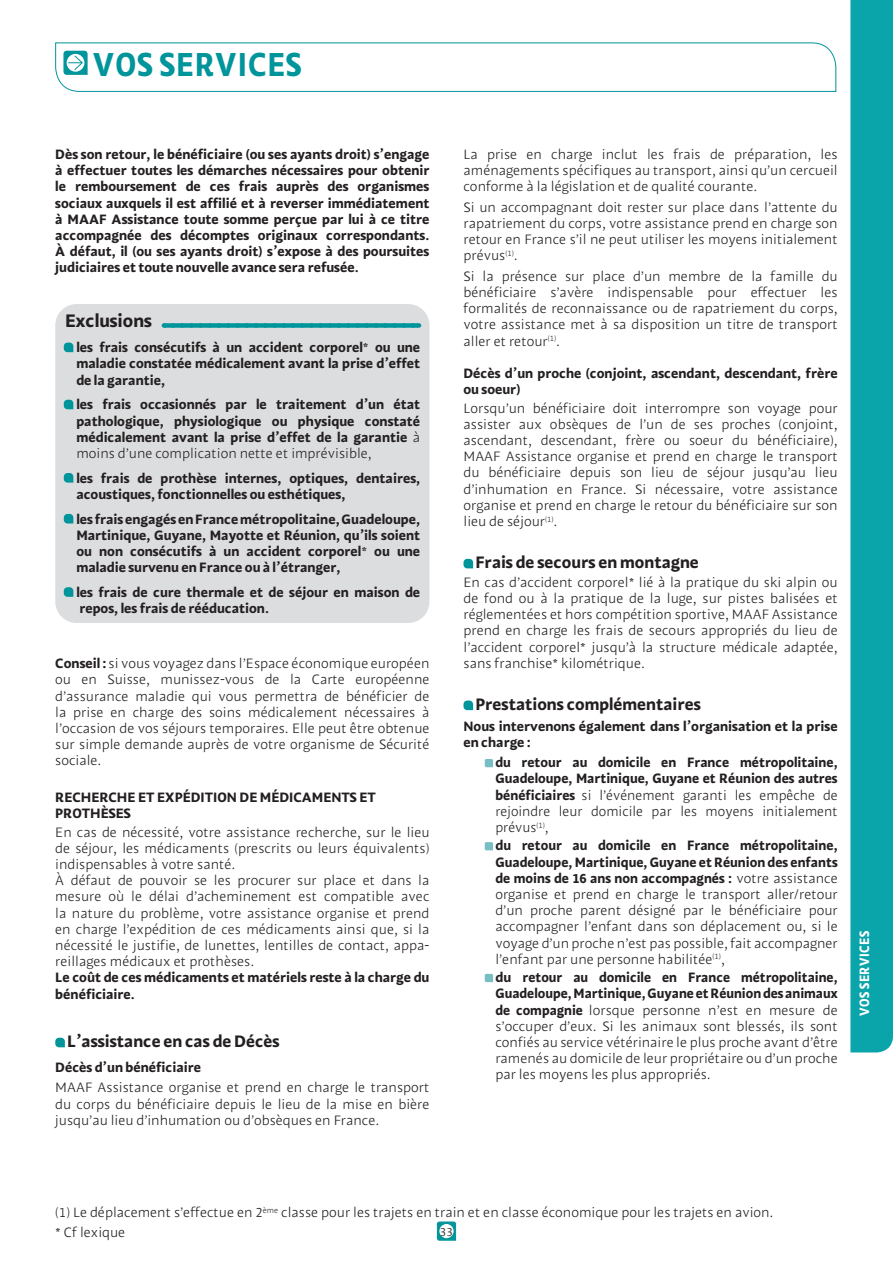
<style>
.page{position:relative;width:893px;height:1263px;background:#fff}
.page>*{position:absolute;margin:0;border:0;box-sizing:border-box;transform-origin:0 0}
.t1{font:33px "MAAF Bold";letter-spacing:.03em;color:#00959b;scale:.9 1}
.t2{font:18px "MAAF Bold";color:#231f20}
.t3{font:16.5px "MAAF Bold";color:#231f20}
.t4{font:13.5px/16.2px "MAAF Light";color:#231f20;text-align:justify}
.t5{font:13.5px/16.2px "MAAF Bold";color:#231f20}
.t6{font:13.5px "MAAF Bold";letter-spacing:.03em;color:#fff;scale:.9 1}
.t7{font:12px "MAAF Light";color:#231f20}
.s1{font-family:"MAAF Light"}
.s2{font-family:"MAAF Bold"}
</style>
<div class="page">
<svg style="left:436px;top:1221px;width:21px;height:20px"></svg>
<div style="left:440px;top:1224px;width:13px;height:14px;background:#fff;border-radius:50%"></div>
<div style="left:439px;top:1224px;width:15px;height:14px;border:1px solid #fff;border-radius:50%"></div>
<div style="left:850px;top:0;width:43px;height:1052px;background:#0aa4ab"></div>
<svg style="left:55px;top:42px;width:782px;height:50px"></svg>
<div style="left:55px;top:304px;width:374px;height:319px;background:#dcdddf;border-radius:21px"></div>
<div style="left:164px;top:323px;width:254px;height:5px;background:#00959b"></div>
<svg style="left:173px;top:323px;width:246px;height:5px"></svg>
<svg style="left:64px;top:343px;width:9px;height:9px"></svg>
<svg style="left:64px;top:400px;width:9px;height:9px"></svg>
<svg style="left:64px;top:473px;width:9px;height:10px"></svg>
<svg style="left:64px;top:514px;width:9px;height:9px"></svg>
<svg style="left:64px;top:587px;width:9px;height:10px"></svg>
<svg style="left:55px;top:1038px;width:10px;height:9px"></svg>
<svg style="left:463px;top:559px;width:10px;height:9px"></svg>
<svg style="left:463px;top:700px;width:10px;height:10px"></svg>
<svg style="left:485px;top:759px;width:8px;height:8px"></svg>
<svg style="left:485px;top:842px;width:8px;height:8px"></svg>
<svg style="left:485px;top:974px;width:8px;height:8px"></svg>
<h1 class="t1" style="left:93px;top:51px;width:233px">VOS SERVICES</h1>
<p class="t5" style="left:55px;top:147px;width:376px;text-align:justify">Dès son retour, le bénéficiaire (ou ses ayants droit) s’engage à effectuer toutes les démarches nécessaires pour obtenir le remboursement de ces frais auprès des organismes sociaux auxquels il est affilié et à reverser immédiatement à MAAF Assistance toute somme perçue par lui à ce titre accompagnée des décomptes originaux correspondants.<br>À défaut, il (ou ses ayants droit) s’expose à des poursuites judiciaires et toute nouvelle avance sera refusée.</p>
<h2 class="t2" style="left:65px;top:314px;width:88px">Exclusions</h2>
<p class="t5" style="left:76px;top:340px;width:345px;text-align:justify">les frais consécutifs à un accident corporel* ou une maladie constatée médicalement avant la prise d’effet de la garantie,</p>
<p class="t5" style="left:76px;top:398px;width:345px;text-align:justify">les frais occasionnés par le traitement d’un état pathologique, physiologique ou physique constaté médicalement avant la prise d’effet de la garantie <span class="s1">à</span></p>
<p class="t4" style="left:76px;top:446px;width:297px">moins d’une complication nette et imprévisible,</p>
<p class="t5" style="left:76px;top:471px;width:345px">les frais de prothèse internes, optiques, dentaires, acoustiques, fonctionnelles ou esthétiques,</p>
<p class="t5" style="left:76px;top:512px;width:345px;text-align:justify">les frais engagés en France métropolitaine, Guadeloupe, Martinique, Guyane, Mayotte et Réunion, qu’ils soient ou non consécutifs à un accident corporel* ou une maladie survenu en France ou à l’étranger,</p>
<p class="t5" style="left:76px;top:585px;width:345px">les frais de cure thermale et de séjour en maison de repos, les frais de rééducation.</p>
<p class="t4" style="left:55px;top:657px;width:376px"><span class="s2">Conseil :</span> si vous voyagez dans l’Espace économique européen ou en Suisse, munissez-vous de la Carte européenne d’assurance maladie qui vous permettra de bénéficier de la prise en charge des soins médicalement nécessaires à l’occasion de vos séjours temporaires. Elle peut être obtenue sur simple demande auprès de votre organisme de Sécurité sociale.</p>
<p class="t5" style="left:55px;top:790px;width:322px">RECHERCHE ET EXPÉDITION DE MÉDICAMENTS ET<br>PROTHÈSES</p>
<p class="t4" style="left:55px;top:825px;width:376px;text-align:left">En cas de nécessité, votre assistance recherche, sur le lieu de séjour, les médicaments (prescrits ou leurs équivalents) indispensables à votre santé.<br>À défaut de pouvoir se les procurer sur place et dans la mesure où le délai d’acheminement est compatible avec la nature du problème, votre assistance organise et prend en charge l’expédition de ces médicaments ainsi que, si la nécessité le justifie, de lunettes, lentilles de contact, appa&shy;reillages médicaux et prothèses.</p>
<p class="t5" style="left:55px;top:970px;width:376px">Le coût de ces médicaments et matériels reste à la charge du bénéficiaire.</p>
<p class="t3" style="left:67px;top:1035px;width:214px">L’assistance en cas de Décès</p>
<p class="t5" style="left:55px;top:1060px;width:147px">Décès d’un bénéficiaire</p>
<p class="t4" style="left:55px;top:1081px;width:376px">MAAF Assistance organise et prend en charge le transport du corps du bénéficiaire depuis le lieu de la mise en bière jusqu’au lieu d’inhumation ou d’obsèques en France.</p>
<p class="t4" style="left:463px;top:147px;width:376px">La prise en charge inclut les frais de préparation, les aménagements spécifiques au transport, ainsi qu’un cercueil conforme à la législation et de qualité courante.</p>
<p class="t4" style="left:463px;top:200px;width:376px">Si un accompagnant doit rester sur place dans l’attente du rapatriement du corps, votre assistance prend en charge son retour en France s’il ne peut utiliser les moyens initialement prévus<sup>(1)</sup>.</p>
<p class="t4" style="left:463px;top:269px;width:376px">Si la présence sur place d’un membre de la famille du bénéficiaire s’avère indispensable pour effectuer les formalités de reconnaissance ou de rapatriement du corps, votre assistance met à sa disposition un titre de transport aller et retour<sup>(1)</sup>.</p>
<p class="t5" style="left:463px;top:366px;width:376px">Décès d’un proche (conjoint, ascendant, descendant, frère ou soeur)</p>
<p class="t4" style="left:463px;top:401px;width:376px">Lorsqu’un bénéficiaire doit interrompre son voyage pour assister aux obsèques de l’un de ses proches (conjoint, ascendant, descendant, frère ou soeur du bénéficiaire), MAAF Assistance organise et prend en charge le transport du bénéficiaire depuis son lieu de séjour jusqu’au lieu d’inhumation en France. Si nécessaire, votre assistance organise et prend en charge le retour du bénéficiaire sur son lieu de séjour<sup>(1)</sup>.</p>
<p class="t3" style="left:475px;top:556px;width:225px">Frais de secours en montagne</p>
<p class="t4" style="left:463px;top:575px;width:376px">En cas d’accident corporel* lié à la pratique du ski alpin ou de fond ou à la pratique de la luge, sur pistes balisées et réglementées et hors compétition sportive, MAAF Assistance prend en charge les frais de secours appropriés du lieu de l’accident corporel* jusqu’à la structure médicale adaptée, sans franchise* kilométrique.</p>
<p class="t3" style="left:475px;top:698px;width:227px">Prestations complémentaires</p>
<p class="t5" style="left:463px;top:719px;width:376px">Nous intervenons également dans l’organisation et la prise en charge :</p>
<p class="t5" style="left:495px;top:755px;width:344px">du retour au domicile en France métropolitaine,<br>Guadeloupe, Martinique, Guyane et Réunion des autres</p>
<p class="t4" style="left:495px;top:788px;width:344px"><span class="s2">bénéficiaires</span> si l’événement garanti les empêche de rejoindre leur domicile par les moyens initialement prévus<sup>(1)</sup>,</p>
<p class="t5" style="left:495px;top:839px;width:344px;text-align:justify">du retour au domicile en France métropolitaine, Guadeloupe, Martinique, Guyane et Réunion des enfants de moins de 16 ans non accompagnés : <span class="s1">votre assistance</span></p>
<p class="t4" style="left:495px;top:887px;width:344px">organise et prend en charge le transport aller/retour d’un proche parent désigné par le bénéficiaire pour accompagner l’enfant dans son déplacement ou, si le voyage d’un proche n’est pas possible, fait accompagner l’enfant par une personne habilitée<sup>(1)</sup>,</p>
<p class="t5" style="left:495px;top:970px;width:344px">du retour au domicile en France métropolitaine,<br>Guadeloupe, Martinique, Guyane et Réunion des animaux</p>
<p class="t4" style="left:495px;top:1003px;width:344px"><span class="s2">de compagnie</span> lorsque personne n’est en mesure de s’occuper d’eux. Si les animaux sont blessés, ils sont confiés au service vétérinaire le plus proche avant d’être ramenés au domicile de leur propriétaire ou d’un proche par les moyens les plus appropriés.</p>
<p class="t6" style="left:859px;top:1016px;width:96px;rotate:-90deg">VOS SERVICES</p>
<p class="t4" style="left:55px;top:1203px;width:720px;line-height:20.4px">(1) Le déplacement s’effectue en 2<sup>ème</sup> classe pour les trajets en train et en classe économique pour les trajets en avion. * Cf lexique</p>
<p class="t7" style="left:440px;top:1226px;width:15px">33</p>
</div>
